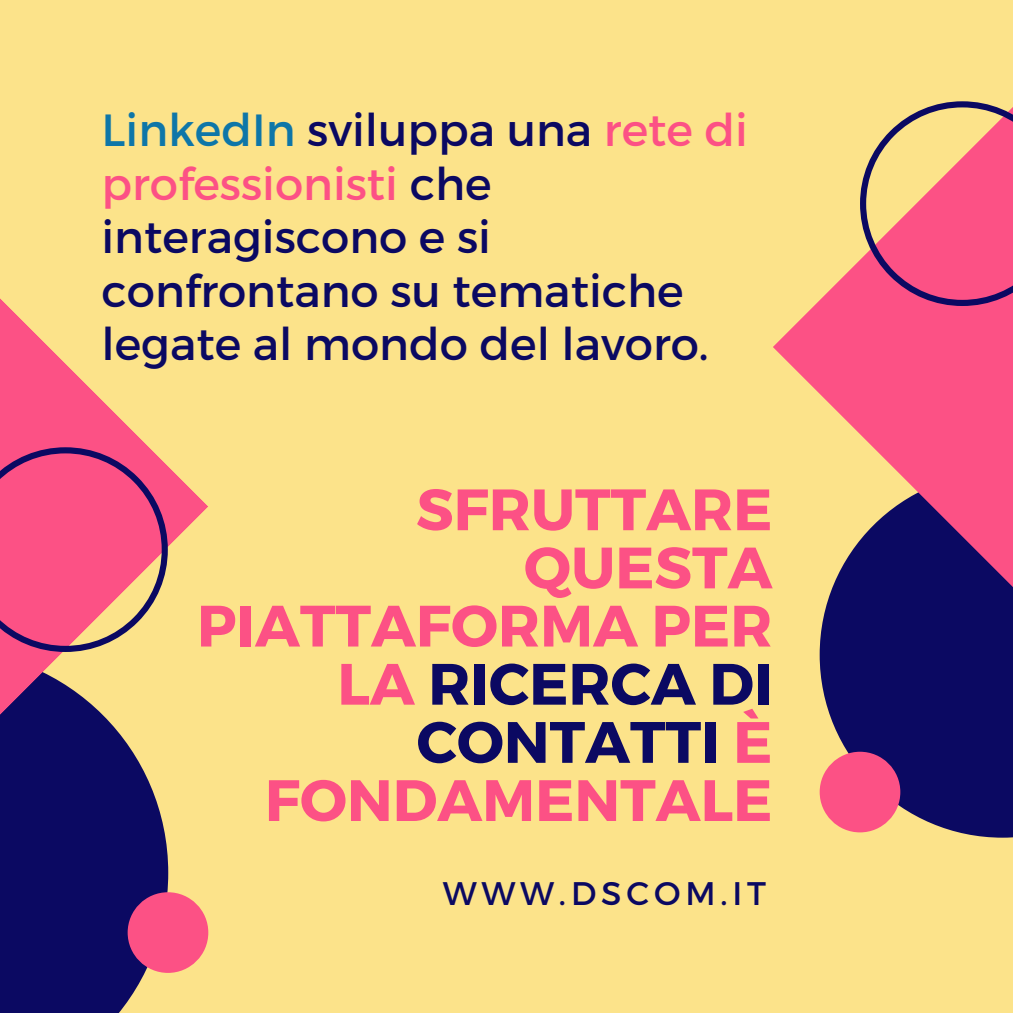
<style>
.page{position:relative;width:1013px;height:1013px;background:#fff}
.page>*{position:absolute;margin:0;border:0;box-sizing:border-box;transform-origin:0 0}
.t1{font:700 58.25px/58.1px "Montserrat";color:#fc5185;text-align:right}
.t2{font:45px/53.5px "Montserrat";color:#0b0962}
.t3{font:32.62px "Montserrat";letter-spacing:.15em;color:#0b0962}
.s1{color:#0e76a8}
.s2{color:#fc5185}
.s3{color:#0b0962}
</style>
<div class="page">
<div style="left:0;top:0;width:1012px;height:1012px;background:#fce38a"></div>
<svg style="left:0;top:972px;width:168px;height:40px;fill:#0b0962"></svg>
<svg style="left:0;top:298px;width:208px;height:674px"></svg>
<svg style="left:0;top:447px;width:168px;height:205px;background:#e95e82"></svg>
<div style="left:128px;top:892px;width:80px;height:80px;background:#fc5185;border-radius:50%"></div>
<svg style="left:819px;top:639px;width:193px;height:198px;background:#231f66"></svg>
<svg style="left:773px;top:260px;width:239px;height:379px"></svg>
<svg style="left:860px;top:101px;width:152px;height:205px"></svg>
<div style="left:819px;top:751px;width:81px;height:81px;background:#fc5185;border-radius:50%"></div>
<p class="t2" style="left:101px;top:101px;width:648px"><span class="s1">LinkedIn</span> sviluppa una <span class="s2">rete di professionisti</span> che interagiscono e si confrontano su tematiche legate al mondo del lavoro.</p>
<p class="t1" style="left:197px;top:477px;width:577px">SFRUTTARE<br>QUESTA<br>PIATTAFORMA PER<br>LA <span class="s3">RICERCA DI<br>CONTATTI</span> È</p>
<p class="t1" style="left:265px;top:768px;width:509px">FONDAMENTALE</p>
<p class="t3" style="left:443px;top:872px;width:325px">WWW.DSCOM.IT</p>
</div>
